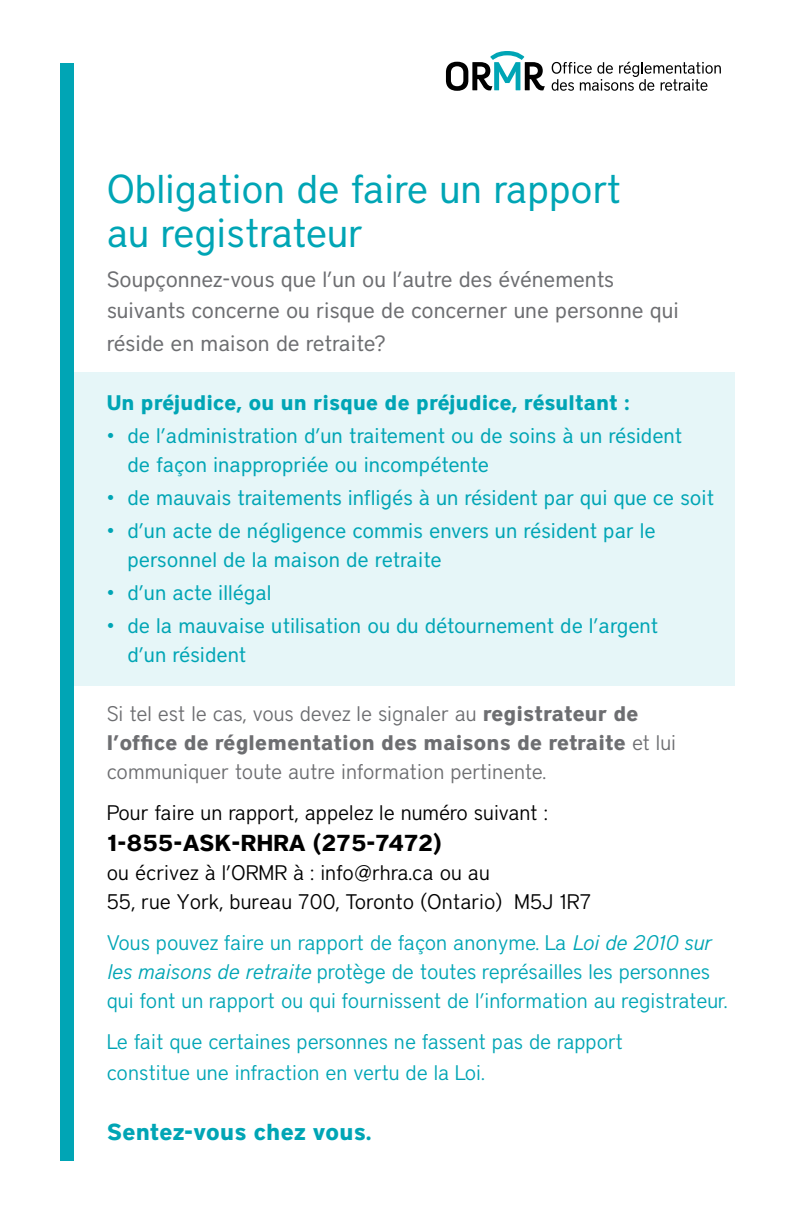
<style>
.page{position:relative;width:792px;height:1224px;background:#fff}
.page>*{position:absolute;margin:0;border:0;box-sizing:border-box;transform-origin:0 0}
.t1{font:40px/44px "District";letter-spacing:-.005em;color:#00a5b5}
.t2{font:700 23px "District";color:#000}
.t3{font:700 23px "District";color:#00a5b5}
.t4{font:22px/31px "District";color:#6d6e71}
.t5{font:21px/29px "District";color:#00a5b5}
.t6{font:300 21px/29px "District";color:#00a5b5}
.t7{font:300 21px/29px "District";color:#6d6e71}
.t8{font:300 21px/28.6px "District";color:#000}
.t9{font:700 21px "District";color:#00a5b5}
.s1{font-weight:700}
.s2{font-style:italic}
</style>
<div class="page">
<div style="left:65px;top:372px;width:670px;height:314px;background:#e6f6f8"></div>
<div style="left:60px;top:63px;width:14px;height:1098px;background:#00a5b5"></div>
<svg style="left:446px;top:51px;width:99px;height:40px"></svg>
<svg style="left:552px;top:62px;width:169px;height:29px"></svg>
<h1 class="t1" style="left:107px;top:167px;width:516px">Obligation de faire un rapport au registrateur</h1>
<p class="t4" style="left:107px;top:264px;width:573px">Soupçonnez-vous que l’un ou l’autre des événements suivants concerne ou risque de concerner une personne qui</p>
<p class="t4" style="left:107px;top:328px;width:281px">réside en maison de retraite?</p>
<p class="t9" style="left:107px;top:390px;width:525px">Un préjudice, ou un risque de préjudice, résultant :</p>
<p class="t5" style="left:128px;top:421px;width:556px;text-indent:-21px">• de l’administration d’un traitement ou de soins à un résident de façon inappropriée ou incompétente</p>
<p class="t5" style="left:107px;top:483px;width:609px">• de mauvais traitements infligés à un résident par qui que ce soit</p>
<p class="t5" style="left:128px;top:516px;width:530px;text-indent:-21px">• d’un acte de négligence commis envers un résident par le personnel de la maison de retraite</p>
<p class="t5" style="left:107px;top:578px;width:166px">• d’un acte illégal</p>
<p class="t5" style="left:128px;top:611px;width:532px;text-indent:-21px">• de la mauvaise utilisation ou du détournement de l’argent d’un résident</p>
<p class="t7" style="left:107px;top:699px;width:571px">Si tel est le cas, vous devez le signaler au <span class="s1">registrateur de l’office de réglementation des maisons de retraite</span> et lui communiquer toute autre information pertinente.</p>
<p class="t8" style="left:107px;top:799px;width:443px">Pour faire un rapport, appelez le numéro suivant :</p>
<p class="t2" style="left:107px;top:829px;width:337px">1-855-ASK-RHRA (275-7472)</p>
<p class="t8" style="left:107px;top:859px;width:486px">ou écrivez à l’ORMR à : info@rhra.ca ou au<br>55, rue York, bureau 700, Toronto (Ontario) M5J 1R7</p>
<p class="t6" style="left:107px;top:928px;width:622px">Vous pouvez faire un rapport de façon anonyme. La <span class="s2">Loi de 2010 sur les maisons de retraite</span> protège de toutes représailles les personnes qui font un rapport ou qui fournissent de l’information au registrateur.</p>
<p class="t6" style="left:107px;top:1026px;width:518px;line-height:31px">Le fait que certaines personnes ne fassent pas de rapport constitue une infraction en vertu de la Loi.</p>
<p class="t3" style="left:107px;top:1118px;width:266px">Sentez-vous chez vous.</p>
</div>
